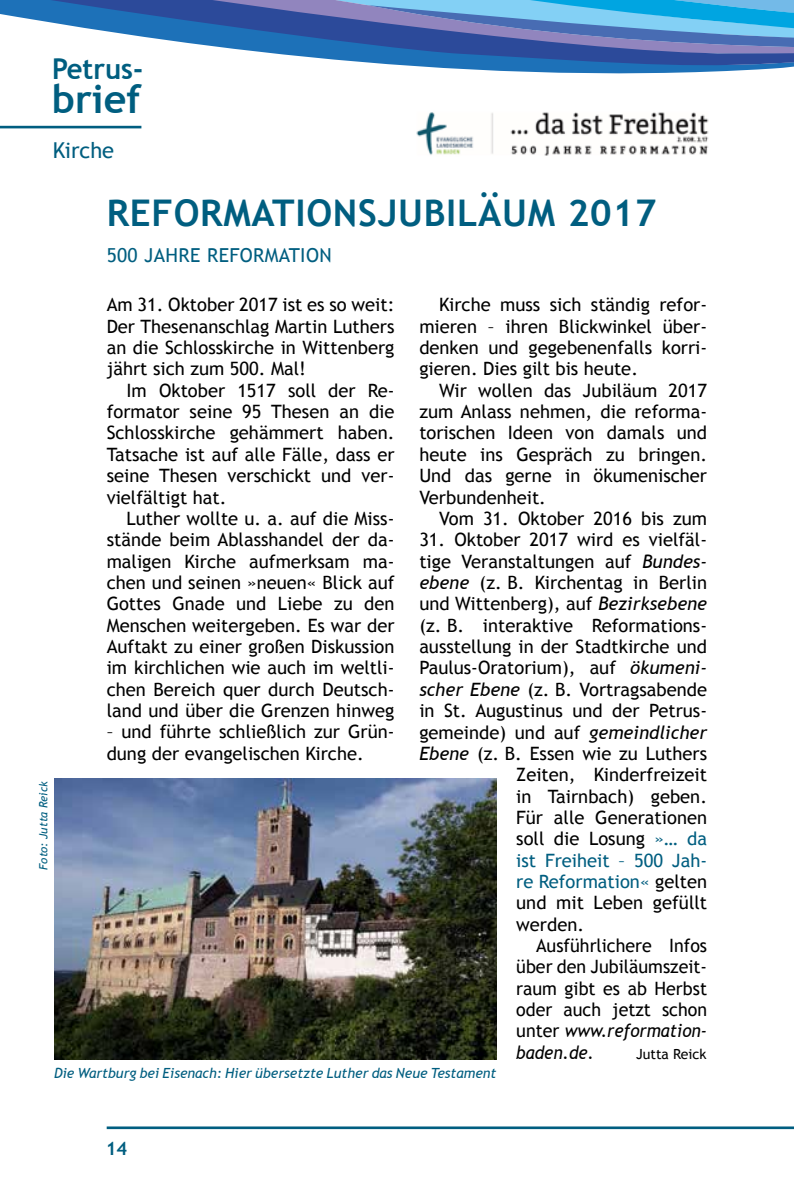
<style>
.page{position:relative;width:794px;height:1191px;background:#fff}
.page>*{position:absolute;margin:0;border:0;box-sizing:border-box;transform-origin:0 0}
.t1{font:700 39.55px "Trebuchet MS";color:#005e80}
.t2{font:700 36.75px "Trebuchet MS";letter-spacing:.02em;color:#005e80}
.t3{font:700 28.88px "Trebuchet MS";color:#005e80;scale:.95 1}
.t4{font:21.88px "Trebuchet MS";color:#005e80}
.t5{font:19.25px "Trebuchet MS";letter-spacing:.02em;color:#005e80}
.t6{font:18.38px/21.3px "Trebuchet MS";color:#000;text-align:justify}
.t7{font:18.38px "Trebuchet MS";color:#005e80}
.t8{font:italic 18.38px "Trebuchet MS";color:#000;scale:.93 1}
.t9{font:700 18.38px "Trebuchet MS";color:#005e80}
.t10{font:italic 14px "Trebuchet MS";color:#005e80}
.t11{font:14px "Trebuchet MS";color:#000}
.t12{font:italic 11.38px "Trebuchet MS";color:#005e80}
.s1{font-style:italic}
.s2{color:#005e80}
.s3{color:#000}
.s4{font-style:normal}
</style>
<div class="page">
<svg style="left:445px;top:68px;width:335px;height:6px;fill:#1d71b8"></svg>
<svg style="left:0;top:0;width:794px;height:68px"></svg>
<hr style="left:0;top:126px;width:141px;height:2px;background:#005e80">
<hr style="left:107px;top:1126px;width:687px;height:3px;background:#005e80">
<img style="left:54px;top:778px;width:442px;height:281px">
<img style="left:416px;top:112px;width:293px;height:44px">
<h3 class="t3" style="left:52px;top:50px;width:97px">Petrus-</h3>
<h1 class="t1" style="left:52px;top:74px;width:90px">brief</h1>
<p class="t4" style="left:53px;top:137px;width:63px">Kirche</p>
<h2 class="t2" style="left:107px;top:190px;width:551px">REFORMATIONSJUBILÄUM 2017</h2>
<p class="t12" style="left:37px;top:869px;width:90px;rotate:-90deg">Foto: Jutta Reick</p>
<p class="t5" style="left:107px;top:244px;width:226px">500 JAHRE REFORMATION</p>
<p class="t6" style="left:107px;top:294px;width:289px">Am 31. Oktober 2017 ist es so weit:<br>Der Thesenanschlag Martin Luthers an die Schlosskirche in Wittenberg jährt sich zum 500. Mal!</p>
<p class="t6" style="left:107px;top:380px;width:289px;text-indent:20px">Im Oktober 1517 soll der Re&shy;formator seine 95 Thesen an die Schlosskirche gehämmert haben.<br>Tatsache ist auf alle Fälle, dass er seine Thesen verschickt und ver&shy;vielfältigt hat.</p>
<p class="t6" style="left:107px;top:508px;width:289px;text-indent:20px">Luther wollte u. a. auf die Miss&shy;stände beim Ablasshandel der da&shy;maligen Kirche aufmerksam ma&shy;chen und seinen »neuen« Blick auf Gottes Gnade und Liebe zu den Menschen weitergeben. Es war der Auftakt zu einer großen Diskussion im kirchlichen wie auch im weltli&shy;chen Bereich quer durch Deutsch&shy;land und über die Grenzen hinweg</p>
<p class="t6" style="left:107px;top:721px;width:289px">– und führte schließlich zur Grün&shy;dung der evangelischen Kirche.</p>
<p class="t6" style="left:419px;top:294px;width:289px;text-indent:20px">Kirche muss sich ständig refor&shy;mieren – ihren Blickwinkel über&shy;denken und gegebenenfalls korri&shy;gieren. Dies gilt bis heute.</p>
<p class="t6" style="left:419px;top:380px;width:289px;text-indent:20px">Wir wollen das Jubiläum 2017 zum Anlass nehmen, die reforma&shy;torischen Ideen von damals und heute ins Gespräch zu bringen.<br>Und das gerne in ökumenischer Verbundenheit.</p>
<p class="t6" style="left:439px;top:508px;width:269px">Vom 31. Oktober 2016 bis zum</p>
<p class="t6" style="left:419px;top:529px;width:289px">31. Oktober 2017 wird es vielfäl-</p>
<p class="t6" style="left:419px;top:551px;width:287px">tige Veranstaltungen auf <span class="s1">Bundes-</span></p>
<p class="t6" style="left:419px;top:572px;width:289px"><span class="s1">ebene</span> (z. B. Kirchentag in Berlin</p>
<p class="t6" style="left:419px;top:593px;width:289px">und Wittenberg), auf <span class="s1">Bezirksebene</span></p>
<p class="t6" style="left:419px;top:615px;width:289px">(z. B. interaktive Reformations-</p>
<p class="t6" style="left:419px;top:636px;width:289px">ausstellung in der Stadtkirche und</p>
<p class="t6" style="left:419px;top:657px;width:289px">Paulus-Oratorium), auf <span class="s1">ökumeni-</span></p>
<p class="t6" style="left:419px;top:679px;width:289px"><span class="s1">scher Ebene</span> (z. B. Vortragsabende</p>
<p class="t6" style="left:419px;top:700px;width:289px">in St. Augustinus und der Petrus-</p>
<p class="t6" style="left:419px;top:721px;width:289px">gemeinde) und auf <span class="s1">gemeindlicher</span></p>
<p class="t6" style="left:419px;top:743px;width:289px"><span class="s1">Ebene</span> (z. B. Essen wie zu Luthers</p>
<p class="t6" style="left:516px;top:764px;width:192px">Zeiten, Kinderfreizeit</p>
<p class="t6" style="left:516px;top:785px;width:192px">in Tairnbach) geben.</p>
<p class="t6" style="left:516px;top:807px;width:192px">Für alle Generationen</p>
<p class="t6" style="left:516px;top:828px;width:192px">soll die Losung <span class="s2">»… da</span></p>
<p class="t7" style="left:516px;top:849px;width:192px">ist Freiheit – 500 Jah-</p>
<p class="t7" style="left:516px;top:870px;width:192px">re Reformation« <span class="s3">gelten</span></p>
<p class="t6" style="left:516px;top:892px;width:192px">und mit Leben gefüllt</p>
<p class="t6" style="left:516px;top:913px;width:69px">werden.</p>
<p class="t6" style="left:536px;top:935px;width:172px">Ausführlichere Infos</p>
<p class="t6" style="left:516px;top:956px;width:192px">über den Jubiläumszeit-</p>
<p class="t6" style="left:516px;top:977px;width:192px">raum gibt es ab Herbst</p>
<p class="t6" style="left:516px;top:999px;width:192px">oder auch jetzt schon</p>
<p class="t8" style="left:516px;top:1020px;width:207px"><span class="s4">unter</span> www.reformation-</p>
<p class="t8" style="left:516px;top:1041px;width:85px">baden.de.</p>
<p class="t11" style="left:636px;top:1045px;width:72px">Jutta Reick</p>
<p class="t10" style="left:54px;top:1065px;width:444px">Die Wartburg bei Eisenach: Hier übersetzte Luther das Neue Testament</p>
<p class="t9" style="left:106px;top:1136px;width:23px">14</p>
</div>
